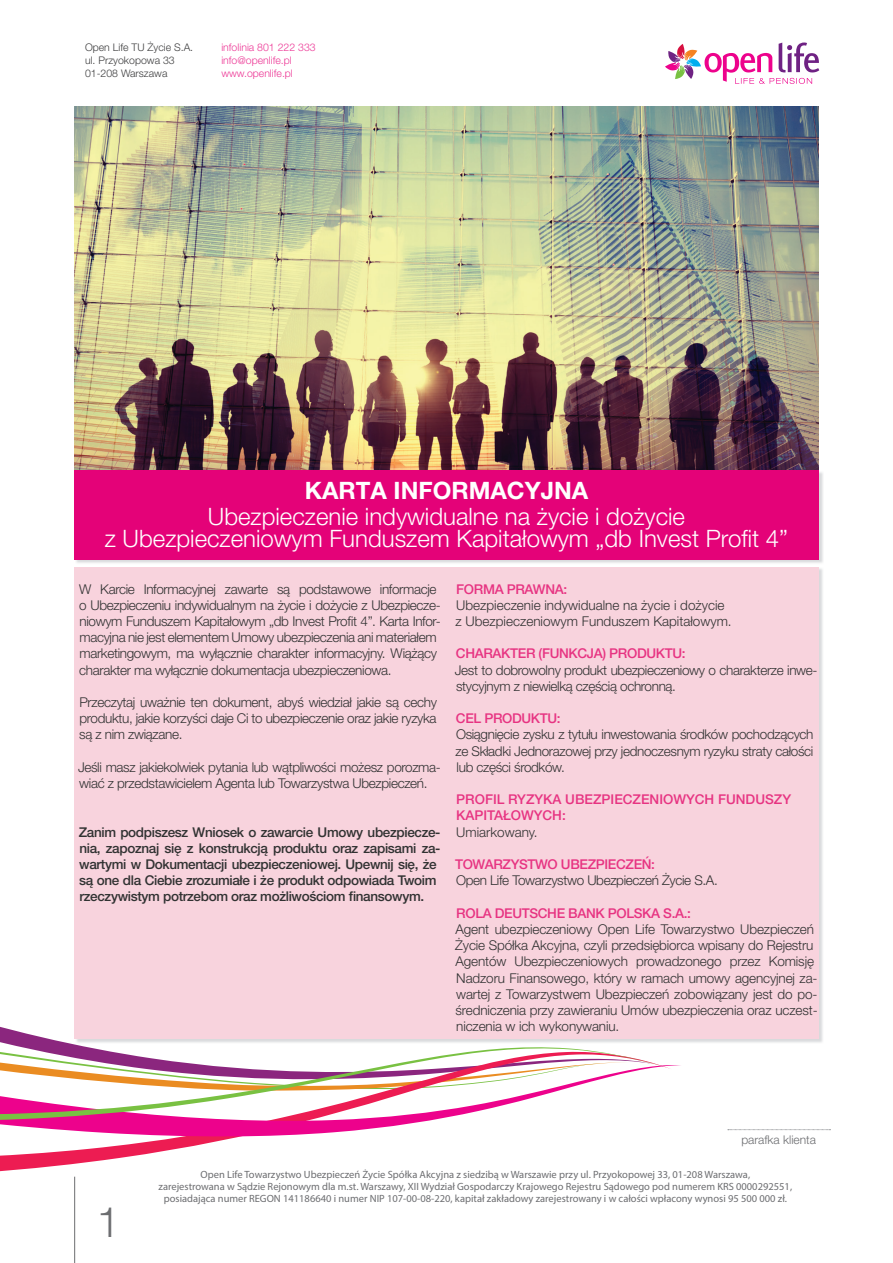
<style>
.page{position:relative;width:893px;height:1263px;background:#fff}
.page>*{position:absolute;margin:0;border:0;box-sizing:border-box;transform-origin:0 0}
.t1{font:300 42px "Helvetica Neue LT Pro";color:#6c6d70}
.t2{font:300 24px/21.8px "Helvetica Neue LT Pro";color:#fff;text-align:center}
.t3{font:700 24px "Helvetica Neue LT Pro";color:#fff}
.t4{font:300 13.5px/16.2px "Helvetica Neue LT Pro";letter-spacing:-.025em;color:#313232}
.t5{font:500 13.5px/16.2px "Helvetica Neue LT Pro";letter-spacing:-.025em;color:#313232}
.t6{font:500 13.5px "Helvetica Neue LT Pro";letter-spacing:-.025em;color:#e73482}
.t7{font:300 13.5px/16.2px "Helvetica Neue LT Pro";color:#313232}
.t8{font:500 13.5px/16.2px "Helvetica Neue LT Pro";color:#e73482}
.t9{font:300 12px "Helvetica Neue LT Pro";color:#6c6d70}
.t10{font:10.5px/12px "Myriad Pro";color:#6c6d70;text-align:center}
.t11{font:300 10.5px/12.6px "Helvetica Neue LT Pro";color:#3e3e3f}
.t12{font:300 10.5px/12.6px "Helvetica Neue LT Pro";color:#ed3896}
</style>
<div class="page">
<svg style="left:0;top:1030px;width:77px;height:15px"></svg>
<svg style="left:0;top:1138px;width:233px;height:41px"></svg>
<svg style="left:0;top:1065px;width:681px;height:73px"></svg>
<svg style="left:0;top:1045px;width:665px;height:78px"></svg>
<svg style="left:665px;top:42px;width:154px;height:42px"></svg>
<hr style="left:74px;top:1177px;width:1px;height:86px;background:#6c6d70">
<svg style="left:728px;top:1129px;width:102px;height:1px"></svg>
<img style="left:74px;top:106px;width:745px;height:364px">
<div style="left:74px;top:567px;width:745px;height:471px;background:#f8d3dd"></div>
<img style="left:75px;top:472px;width:748px;height:91px">
<div style="left:74px;top:470px;width:745px;height:89px;background:#e40278"></div>
<p class="t11" style="left:85px;top:41px;width:110px">Open Life TU Życie S.A. ul. Przyokopowa 33<br>01-208 Warszawa</p>
<p class="t12" style="left:221px;top:41px;width:96px">infolinia 801 222 333 info@openlife.pl www.openlife.pl</p>
<h2 class="t3" style="left:305px;top:476px;width:285px">KARTA INFORMACYJNA</h2>
<h2 class="t2" style="left:105px;top:505px;width:685px">Ubezpieczenie indywidualne na życie i dożycie<br>z Ubezpieczeniowym Funduszem Kapitałowym „db Invest Profit 4”</h2>
<p class="t4" style="left:79px;top:580px;width:363px">W Karcie Informacyjnej zawarte są podstawowe informacje o Ubezpieczeniu indywidualnym na życie i dożycie z Ubezpiecze&shy;niowym Funduszem Kapitałowym „db Invest Profit 4”. Karta Infor&shy;macyjna nie jest elementem Umowy ubezpieczenia ani materiałem marketingowym, ma wyłącznie charakter informacyjny. Wiążący charakter ma wyłącznie dokumentacja ubezpieczeniowa.</p>
<p class="t4" style="left:79px;top:694px;width:359px;text-align:justify">Przeczytaj uważnie ten dokument, abyś wiedział jakie są cechy produktu, jakie korzyści daje Ci to ubezpieczenie oraz jakie ryzyka są z nim związane.</p>
<p class="t4" style="left:78px;top:759px;width:364px">Jeśli masz jakiekolwiek pytania lub wątpliwości możesz porozma&shy;wiać z przedstawicielem Agenta lub Towarzystwa Ubezpieczeń.</p>
<p class="t5" style="left:79px;top:824px;width:363px">Zanim podpiszesz Wniosek o zawarcie Umowy ubezpiecze&shy;nia, zapoznaj się z konstrukcją produktu oraz zapisami za&shy;wartymi w Dokumentacji ubezpieczeniowej. Upewnij się, że są one dla Ciebie zrozumiałe i że produkt odpowiada Twoim rzeczywistym potrzebom oraz możliwościom finansowym.</p>
<p class="t6" style="left:456px;top:581px;width:112px">FORMA PRAWNA:</p>
<p class="t7" style="left:456px;top:597px;width:278px">Ubezpieczenie indywidualne na życie i dożycie z Ubezpieczeniowym Funduszem Kapitałowym.</p>
<p class="t6" style="left:456px;top:646px;width:231px">CHARAKTER (FUNKCJA) PRODUKTU:</p>
<p class="t4" style="left:455px;top:661px;width:364px">Jest to dobrowolny produkt ubezpieczeniowy o charakterze inwe&shy;stycyjnym z niewielką częścią ochronną.</p>
<p class="t6" style="left:456px;top:710px;width:106px">CEL PRODUKTU:</p>
<p class="t4" style="left:456px;top:726px;width:359px;text-align:justify">Osiągnięcie zysku z tytułu inwestowania środków pochodzących ze Składki Jednorazowej przy jednoczesnym ryzyku straty całości lub części środków.</p>
<p class="t8" style="left:456px;top:791px;width:336px">PROFIL RYZYKA UBEZPIECZENIOWYCH FUNDUSZY<br>KAPITAŁOWYCH:</p>
<p class="t7" style="left:456px;top:823px;width:83px">Umiarkowany.</p>
<p class="t6" style="left:455px;top:856px;width:201px">TOWARZYSTWO UBEZPIECZEŃ:</p>
<p class="t4" style="left:456px;top:872px;width:263px">Open Life Towarzystwo Ubezpieczeń Życie S.A.</p>
<p class="t6" style="left:456px;top:905px;width:236px">ROLA DEUTSCHE BANK POLSKA S.A.:</p>
<p class="t4" style="left:455px;top:921px;width:364px">Agent ubezpieczeniowy Open Life Towarzystwo Ubezpieczeń Życie Spółka Akcyjna, czyli przedsiębiorca wpisany do Rejestru Agentów Ubezpieczeniowych prowadzonego przez Komisję Nadzoru Finansowego, który w ramach umowy agencyjnej za&shy;wartej z Towarzystwem Ubezpieczeń zobowiązany jest do po&shy;średniczenia przy zawieraniu Umów ubezpieczenia oraz uczest&shy;niczenia w ich wykonywaniu.</p>
<p class="t9" style="left:741px;top:1133px;width:76px">parafka klienta</p>
<h1 class="t1" style="left:97px;top:1196px;width:25px">1</h1>
<p class="t10" style="left:159px;top:1168px;width:635px">Open Life Towarzystwo Ubezpieczeń Życie Spółka Akcyjna z siedzibą w Warszawie przy ul. Przyokopowej 33, 01-208 Warszawa,<br>zarejestrowana w Sądzie Rejonowym dla m.st. Warszawy, XII Wydział Gospodarczy Krajowego Rejestru Sądowego pod numerem KRS 0000292551, posiadająca numer REGON 141186640 i numer NIP 107-00-08-220, kapitał zakładowy zarejestrowany i w całości wpłacony wynosi 95 500 000 zł.</p>
</div>
